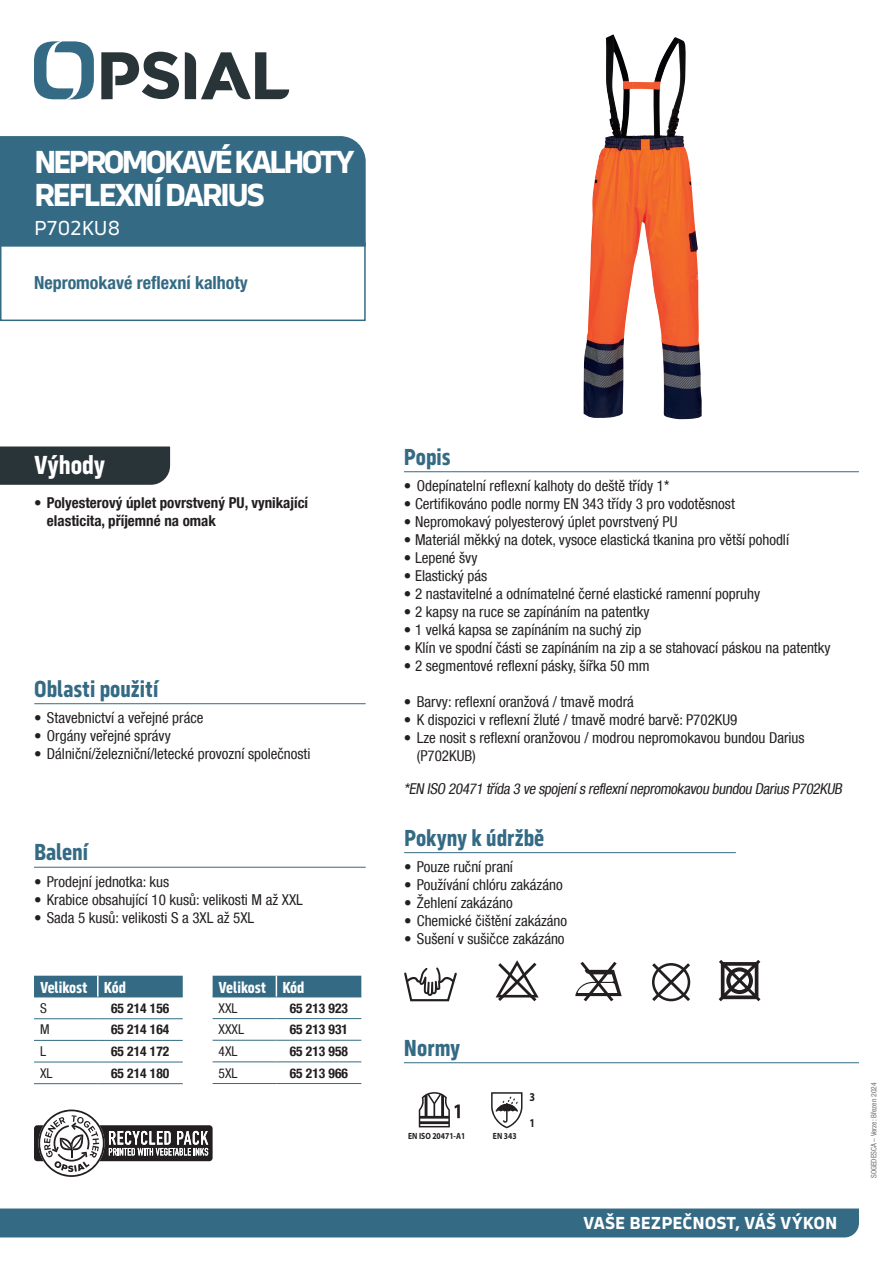
<style>
.page{position:relative;width:893px;height:1263px;background:#fff}
.page>*{position:absolute;margin:0;border:0;box-sizing:border-box;transform-origin:0 0}
.t1{font:700 33px/33px "Serca";letter-spacing:-.1em;color:#fff}
.Benefices{font:700 27px "Serca Condensed";letter-spacing:-.005em;color:#fff}
.Sous-titres{font:700 24px "Serca Condensed";color:#346a84}
.t2{font:21px "Serca";letter-spacing:-.01em;color:#fff}
.t3{font:700 condensed 18px "Helvetica Neue LT Com";color:#346a84}
.t4{font:700 18px "Serca";color:#fff}
.tableauTitre{font:700 16.5px "Serca Condensed";color:#fff}
.Texte{font:condensed 15px/18px "Helvetica Neue LT Com";color:#231f20}
.Texte-2{font:italic condensed 15px "Helvetica Neue LT Com";color:#231f20}
.t5{font:700 condensed 15px/18px "Helvetica Neue LT Com";color:#231f20}
.TableauCode{font:700 condensed 13.5px "Helvetica Neue LT Com";color:#231f20}
.tableau{font:condensed 13.5px "Helvetica Neue LT Com";color:#231f20}
.Texte_corps_6{font:700 12px "Myriad Pro";color:#231f20;scale:.85 1}
.Texte_corps_6-2{font:700 9px "Myriad Pro";color:#231f20;scale:.85 1}
.t6{font:condensed 7.5px "Helvetica Neue LT Com";color:#6c6d70}
</style>
<div class="page">
<svg style="left:34px;top:41px;width:60px;height:58px"></svg>
<svg style="left:185px;top:52px;width:104px;height:48px"></svg>
<svg style="left:101px;top:52px;width:78px;height:47px"></svg>
<div style="left:0;top:1208px;width:859px;height:29px;background:#346a84"></div>
<div style="left:0;top:242px;width:366px;height:79px;border:2px solid #346a84"></div>
<div style="left:0;top:136px;width:366px;height:111px;background:#346a84"></div>
<img style="left:584px;top:35px;width:118px;height:384px">
<hr style="left:34px;top:867px;width:332px;height:1px;background:#346a84">
<hr style="left:404px;top:852px;width:332px;height:1px;background:#346a84">
<div style="left:34px;top:976px;width:149px;height:20px;background:#346a84"></div>
<hr style="left:34px;top:996px;width:64px;height:1px;background:#346a84">
<hr style="left:98px;top:996px;width:85px;height:1px;background:#346a84">
<hr style="left:34px;top:1018px;width:64px;height:1px;background:#346a84">
<hr style="left:98px;top:1018px;width:85px;height:1px;background:#346a84">
<hr style="left:34px;top:1040px;width:64px;height:1px;background:#346a84">
<hr style="left:98px;top:1040px;width:85px;height:1px;background:#346a84">
<hr style="left:34px;top:1062px;width:64px;height:1px;background:#346a84">
<hr style="left:98px;top:1062px;width:85px;height:1px;background:#346a84">
<hr style="left:34px;top:1083px;width:64px;height:1px;background:#346a84">
<hr style="left:98px;top:1083px;width:85px;height:1px;background:#346a84">
<hr style="left:97px;top:976px;width:2px;height:20px;background:#fff">
<hr style="left:213px;top:1018px;width:63px;height:1px;background:#346a84">
<hr style="left:276px;top:1018px;width:85px;height:1px;background:#346a84">
<hr style="left:213px;top:1040px;width:63px;height:1px;background:#346a84">
<hr style="left:276px;top:1040px;width:85px;height:1px;background:#346a84">
<hr style="left:213px;top:1061px;width:63px;height:1px;background:#346a84">
<hr style="left:276px;top:1061px;width:85px;height:1px;background:#346a84">
<hr style="left:213px;top:1083px;width:63px;height:1px;background:#346a84">
<hr style="left:276px;top:1083px;width:85px;height:1px;background:#346a84">
<div style="left:213px;top:976px;width:148px;height:21px;background:#346a84"></div>
<hr style="left:404px;top:471px;width:455px;height:1px;background:#346a84">
<hr style="left:404px;top:1062px;width:455px;height:1px;background:#346a84">
<div style="left:0;top:446px;width:170px;height:39px;background:#293439"></div>
<hr style="left:34px;top:703px;width:332px;height:1px;background:#346a84">
<svg style="left:34px;top:1109px;width:179px;height:68px"></svg>
<svg style="left:491px;top:1092px;width:32px;height:36px"></svg>
<svg style="left:419px;top:1092px;width:41px;height:35px"></svg>
<svg style="left:719px;top:960px;width:41px;height:41px"></svg>
<svg style="left:652px;top:963px;width:38px;height:38px"></svg>
<svg style="left:575px;top:962px;width:47px;height:39px"></svg>
<svg style="left:496px;top:960px;width:43px;height:41px"></svg>
<svg style="left:404px;top:967px;width:53px;height:34px"></svg>
<h1 class="t1" style="left:34px;top:145px;width:322px">NEPROMOKAVÉ KALHOTY<br>REFLEXNÍ DARIUS</h1>
<h3 class="t2" style="left:34px;top:216px;width:88px">P702KU8</h3>
<p class="t3" style="left:34px;top:272px;width:215px">Nepromokavé reflexní kalhoty</p>
<p class="Benefices" style="left:34px;top:449px;width:73px">Výhody</p>
<p class="t5" style="left:47px;top:494px;width:263px;text-indent:-13px">• Polyesterový úplet povrstvený PU, vynikající elasticita, příjemné na omak</p>
<p class="Sous-titres" style="left:34px;top:675px;width:126px">Oblasti použití</p>
<p class="Texte" style="left:34px;top:709px;width:171px">• Stavebnictví a veřejné práce</p>
<p class="Texte" style="left:34px;top:727px;width:138px">• Orgány veřejné správy</p>
<p class="Texte" style="left:34px;top:745px;width:278px">• Dálniční/železniční/letecké provozní společnosti</p>
<p class="Sous-titres" style="left:34px;top:838px;width:56px">Balení</p>
<p class="Texte" style="left:34px;top:872px;width:137px">• Prodejní jednotka: kus</p>
<p class="Texte" style="left:34px;top:890px;width:270px">• Krabice obsahující 10 kusů: velikosti M až XXL</p>
<p class="Texte" style="left:34px;top:908px;width:222px">• Sada 5 kusů: velikosti S a 3XL až 5XL</p>
<p class="tableauTitre" style="left:40px;top:977px;width:49px">Velikost</p>
<p class="tableauTitre" style="left:104px;top:977px;width:24px">Kód</p>
<p class="tableau" style="left:40px;top:1000px;width:8px">S</p>
<p class="TableauCode" style="left:111px;top:1000px;width:60px">65 214 156</p>
<p class="tableau" style="left:40px;top:1022px;width:11px">M</p>
<p class="TableauCode" style="left:111px;top:1021px;width:60px">65 214 164</p>
<p class="tableau" style="left:40px;top:1043px;width:7px">L</p>
<p class="TableauCode" style="left:111px;top:1043px;width:60px">65 214 172</p>
<p class="tableau" style="left:40px;top:1065px;width:14px">XL</p>
<p class="TableauCode" style="left:111px;top:1065px;width:60px">65 214 180</p>
<p class="tableauTitre" style="left:219px;top:977px;width:49px">Velikost</p>
<p class="tableauTitre" style="left:282px;top:977px;width:24px">Kód</p>
<p class="tableau" style="left:219px;top:1000px;width:20px">XXL</p>
<p class="TableauCode" style="left:290px;top:1000px;width:60px">65 213 923</p>
<p class="tableau" style="left:219px;top:1021px;width:27px">XXXL</p>
<p class="TableauCode" style="left:290px;top:1021px;width:60px">65 213 931</p>
<p class="tableau" style="left:219px;top:1043px;width:20px">4XL</p>
<p class="TableauCode" style="left:290px;top:1043px;width:60px">65 213 958</p>
<p class="tableau" style="left:219px;top:1065px;width:20px">5XL</p>
<p class="TableauCode" style="left:290px;top:1065px;width:60px">65 213 966</p>
<p class="Sous-titres" style="left:404px;top:443px;width:48px">Popis</p>
<p class="Texte" style="left:404px;top:477px;width:267px">• Odepínatelní reflexní kalhoty do deště třídy 1*</p>
<p class="Texte" style="left:404px;top:495px;width:332px">• Certifikováno podle normy EN 343 třídy 3 pro vodotěsnost</p>
<p class="Texte" style="left:404px;top:513px;width:275px">• Nepromokavý polyesterový úplet povrstvený PU</p>
<p class="Texte" style="left:404px;top:531px;width:387px">• Materiál měkký na dotek, vysoce elastická tkanina pro větší pohodlí</p>
<p class="Texte" style="left:404px;top:549px;width:75px">• Lepené švy</p>
<p class="Texte" style="left:404px;top:567px;width:85px">• Elastický pás</p>
<p class="Texte" style="left:404px;top:585px;width:358px">• 2 nastavitelné a odnímatelné černé elastické ramenní popruhy</p>
<p class="Texte" style="left:404px;top:603px;width:247px">• 2 kapsy na ruce se zapínáním na patentky</p>
<p class="Texte" style="left:404px;top:621px;width:239px">• 1 velká kapsa se zapínáním na suchý zip</p>
<p class="Texte" style="left:404px;top:639px;width:428px">• Klín ve spodní části se zapínáním na zip a se stahovací páskou na patentky</p>
<p class="Texte" style="left:404px;top:657px;width:247px">• 2 segmentové reflexní pásky, šířka 50 mm</p>
<p class="Texte" style="left:404px;top:693px;width:231px">• Barvy: reflexní oranžová / tmavě modrá</p>
<p class="Texte" style="left:404px;top:711px;width:335px">• K dispozici v reflexní žluté / tmavě modré barvě: P702KU9</p>
<p class="Texte" style="left:417px;top:729px;width:389px;text-indent:-13px">• Lze nosit s reflexní oranžovou / modrou nepromokavou bundou Darius (P702KUB)</p>
<p class="Texte-2" style="left:404px;top:780px;width:442px">*EN ISO 20471 třída 3 ve spojení s reflexní nepromokavou bundou Darius P702KUB</p>
<p class="Sous-titres" style="left:404px;top:824px;width:142px">Pokyny k údržbě</p>
<p class="Texte" style="left:404px;top:858px;width:110px">• Pouze ruční praní</p>
<p class="Texte" style="left:404px;top:876px;width:160px">• Používání chlóru zakázáno</p>
<p class="Texte" style="left:404px;top:894px;width:110px">• Žehlení zakázáno</p>
<p class="Texte" style="left:404px;top:912px;width:164px">• Chemické čištění zakázáno</p>
<p class="Texte" style="left:404px;top:930px;width:162px">• Sušení v sušičce zakázáno</p>
<p class="Sous-titres" style="left:404px;top:1034px;width:58px">Normy</p>
<p class="Texte_corps_6-2" style="left:408px;top:1130px;width:69px">EN ISO 20471-A1</p>
<p class="Texte_corps_6-2" style="left:493px;top:1130px;width:29px">EN 343</p>
<p class="Texte_corps_6" style="left:529px;top:1089px;width:8px">3</p>
<p class="Texte_corps_6" style="left:529px;top:1115px;width:8px">1</p>
<p class="t4" style="left:583px;top:1212px;width:256px">VAŠE BEZPEČNOST, VÁŠ VÝKON</p>
<p class="t6" style="left:869px;top:1178px;width:97px;rotate:-90deg">SOGEDESCA – Verze: Březen 2024</p>
</div>
